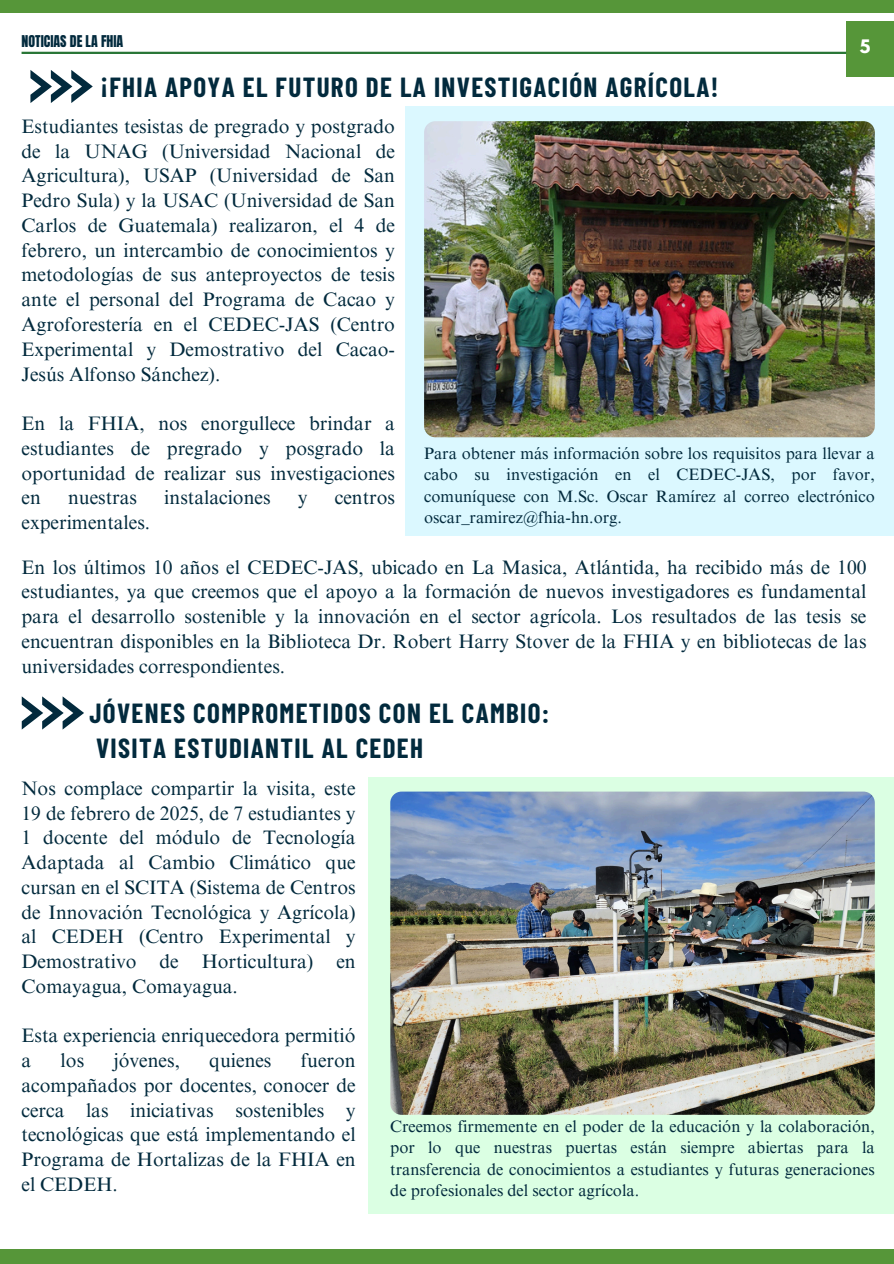
<style>
.page{position:relative;width:894px;height:1264px;background:#fff}
.page>*{position:absolute;margin:0;border:0;box-sizing:border-box;transform-origin:0 0}
.t1{font:700 27px/34.8px "Barlow Condensed";letter-spacing:.05em;color:#022a3d}
.t2{font:19.5px/24.8px "Times NRMT Pro";color:#022a3d;text-align:justify}
.t3{font:16.5px/21.3px "Times NRMT Pro";color:#022a3d;text-align:justify}
.t4{font:700 16.5px "League Spartan";color:#fff}
.t5{font:13.8px "Anton";color:#022a3d}
</style>
<div class="page">
<div style="left:0;top:0;width:893px;height:12px;background:#569639"></div>
<div style="left:0;top:1249px;width:893px;height:14px;background:#569639"></div>
<div style="left:846px;top:22px;width:47px;height:55px;background:#569639"></div>
<hr style="left:22px;top:52px;width:824px;height:2px;background:#297636">
<svg style="left:30px;top:70px;width:63px;height:33px"></svg>
<div style="left:405px;top:106px;width:488px;height:430px;background:#dbf8ff"></div>
<img style="left:424px;top:121px;width:450px;height:316px;border-radius:11px">
<svg style="left:22px;top:696px;width:62px;height:33px"></svg>
<div style="left:368px;top:777px;width:525px;height:437px;background:#dbffe3"></div>
<img style="left:390px;top:791px;width:484px;height:323px;border-radius:11px">
<p class="t5" style="left:22px;top:32px;width:103px">NOTICIAS DE LA FHIA</p>
<p class="t1" style="left:100px;top:68px;width:619px">¡FHIA APOYA EL FUTURO DE LA INVESTIGACIÓN AGRÍCOLA!</p>
<p class="t2" style="left:22px;top:116px;width:375px">Estudiantes tesistas de pregrado y postgrado de la UNAG (Universidad Nacional de Agricultura), USAP (Universidad de San Pedro Sula) y la USAC (Universidad de San Carlos de Guatemala) realizaron, el 4 de febrero, un intercambio de conocimientos y metodologías de sus anteproyectos de tesis ante el personal del Programa de Cacao y Agroforestería en el CEDEC-JAS (Centro Experimental y Demostrativo del Cacao-Jesús Alfonso Sánchez).</p>
<h1 class="t2" style="left:22px;top:413px;width:375px">En la FHIA, nos enorgullece brindar a estudiantes de pregrado y posgrado la oportunidad de realizar sus investigaciones en</h1>
<p class="t4" style="left:859px;top:38px;width:12px">5</p>
<h2 class="t3" style="left:424px;top:445px;width:452px">Para obtener más información sobre los requisitos para llevar a cabo su investigación en el CEDEC-JAS, por favor, comuníquese con M.Sc. Oscar Ramírez al correo electrónico oscar_ramirez@fhia-hn.org.</h2>
<h1 class="t2" style="left:68px;top:488px;width:70px">nuestras</h1>
<h1 class="t2" style="left:164px;top:488px;width:108px">instalaciones</h1>
<h1 class="t2" style="left:298px;top:488px;width:11px">y</h1>
<h1 class="t2" style="left:335px;top:488px;width:62px">centros</h1>
<h1 class="t2" style="left:22px;top:512px;width:130px">experimentales.</h1>
<h2 class="t2" style="left:22px;top:557px;width:846px">En los últimos 10 años el CEDEC-JAS, ubicado en La Masica, Atlántida, ha recibido más de 100 estudiantes, ya que creemos que el apoyo a la formación de nuevos investigadores es fundamental para el desarrollo sostenible y la innovación en el sector agrícola. Los resultados de las tesis se encuentran disponibles en la Biblioteca Dr. Robert Harry Stover de la FHIA y en bibliotecas de las universidades correspondientes.</h2>
<h2 class="t1" style="left:89px;top:695px;width:461px">JÓVENES COMPROMETIDOS CON EL CAMBIO:<br>VISITA ESTUDIANTIL AL CEDEH</h2>
<p class="t2" style="left:22px;top:778px;width:335px">Nos complace compartir la visita, este 19 de febrero de 2025, de 7 estudiantes y 1 docente del módulo de Tecnología Adaptada al Cambio Climático que cursan en el SCITA (Sistema de Centros de Innovación Tecnológica y Agrícola) al CEDEH (Centro Experimental y Demostrativo de Horticultura) en Comayagua, Comayagua.</p>
<h3 class="t2" style="left:22px;top:1025px;width:335px">Esta experiencia enriquecedora permitió a</h3>
<h3 class="t2" style="left:61px;top:1050px;width:25px">los</h3>
<h3 class="t2" style="left:113px;top:1050px;width:68px">jóvenes,</h3>
<h3 class="t2" style="left:209px;top:1050px;width:64px">quienes</h3>
<h3 class="t2" style="left:22px;top:1050px;width:335px;text-indent:279px">fueron acompañados por docentes, conocer de cerca las iniciativas sostenibles y tecnológicas que está implementando el Programa de Hortalizas de la FHIA en el CEDEH.</h3>
<p class="t3" style="left:390px;top:1117px;width:486px">Creemos firmemente en el poder de la educación y la colaboración, por lo que nuestras puertas están siempre abiertas para la transferencia de conocimientos a estudiantes y futuras generaciones de profesionales del sector agrícola.</p>
</div>
